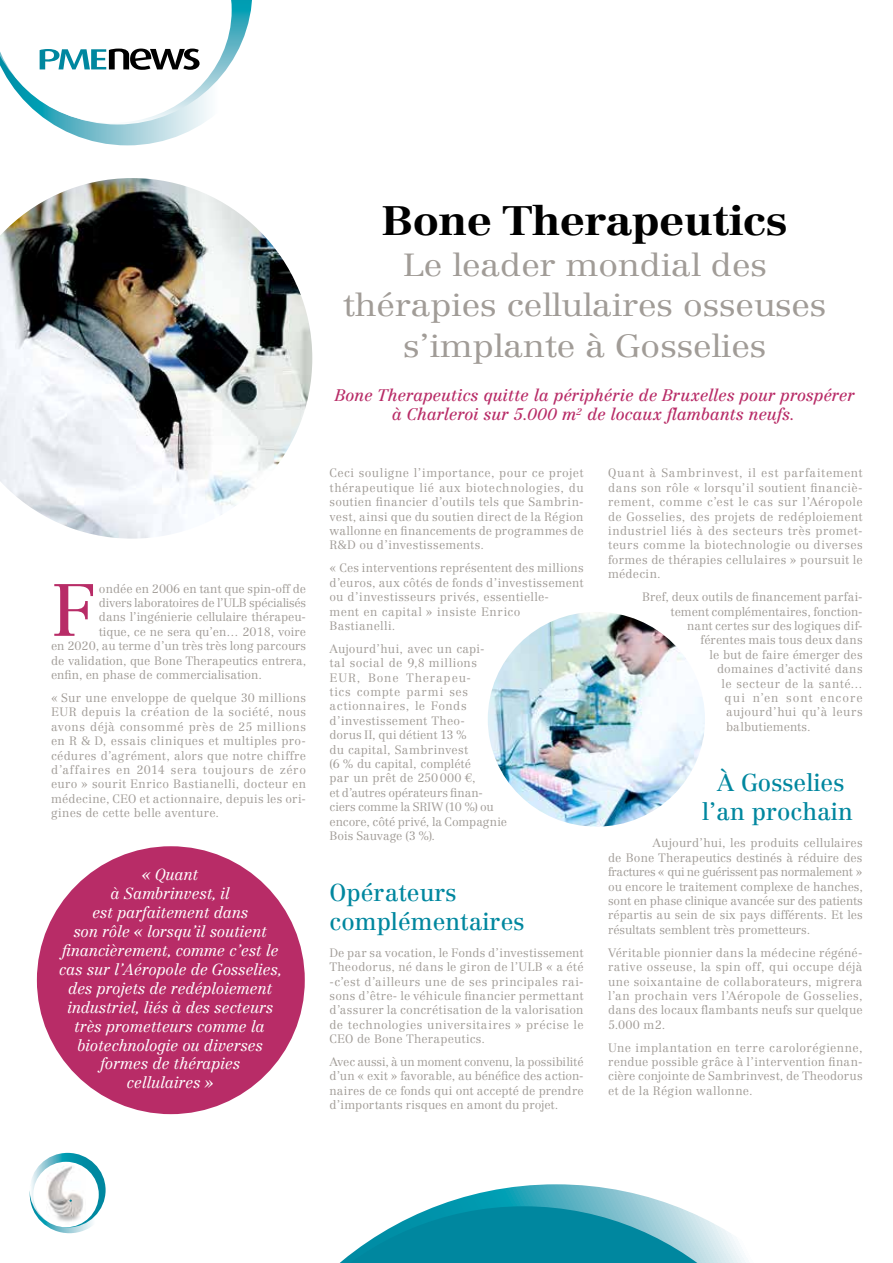
<style>
.page{position:relative;width:893px;height:1263px;background:#fff}
.page>*{position:absolute;margin:0;border:0;box-sizing:border-box;transform-origin:0 0}
.t1{font:72.6px "Centennial LT Std";color:#b82c67}
.t2{font:700 40.5px "Centennial LT Std";letter-spacing:-.015em;color:#000;scale:1.13 1}
.t3{font:300 31.5px/40.5px "Centennial LT Std";letter-spacing:-.015em;color:#a19c97;text-align:center;scale:1.16 1}
.t4{font:24px/28.8px "Centennial LT Std";color:#00879f}
.t5{font:italic 16.5px/19.8px "Centennial LT Std";letter-spacing:-.005em;color:#b82c67;text-align:center}
.t6{font:italic 300 15.75px/18.9px "Centennial LT Std";letter-spacing:-.015em;color:#fff;text-align:center}
.t7{font:300 12px/14.4px "Centennial LT Std";letter-spacing:.01em;color:#a19c97;text-align:justify}
.t8{font:300 12px "Centennial LT Std";letter-spacing:.04em;color:#a19c97}
.t9{font:300 12px "Centennial LT Std";letter-spacing:-.02em;color:#a19c97}
.t10{font:300 12px "Centennial LT Std";letter-spacing:.03em;color:#a19c97}
.t11{font:300 12px "Centennial LT Std";letter-spacing:.075em;color:#a19c97}
</style>
<div class="page">
<svg style="left:437px;top:1184px;width:238px;height:22px"></svg>
<svg style="left:339px;top:1206px;width:407px;height:57px"></svg>
<svg style="left:30px;top:1155px;width:79px;height:78px"></svg>
<svg style="left:30px;top:1153px;width:76px;height:74px"></svg>
<svg style="left:0;top:0;width:252px;height:145px"></svg>
<div style="left:37px;top:846px;width:268px;height:268px;background:#b82c67;border-radius:50%"></div>
<img style="left:0;top:178px;width:312px;height:361px">
<img style="left:488px;top:612px;width:217px;height:215px">
<h1 class="t1" style="left:51px;top:567px;width:47px">F</h1>
<p class="t7" style="left:99px;top:581px;width:209px">ondée en 2006 en tant que spin-off de</p>
<p class="t9" style="left:99px;top:596px;width:209px">divers laboratoires de l’ULB spécialisés</p>
<p class="t7" style="left:99px;top:610px;width:209px">dans l’ingénierie cellulaire thérapeu-</p>
<p class="t7" style="left:99px;top:624px;width:209px">tique, ce ne sera qu’en… 2018, voire</p>
<p class="t7" style="left:51px;top:639px;width:256px">en 2020, au terme d’un très très long parcours</p>
<p class="t7" style="left:51px;top:653px;width:257px">de validation, que Bone Therapeutics entrera,</p>
<p class="t7" style="left:51px;top:668px;width:213px">enfin, en phase de commercialisation.</p>
<p class="t7" style="left:51px;top:690px;width:257px">« Sur une enveloppe de quelque 30 millions EUR depuis la création de la société, nous avons déjà consommé près de 25 millions en R &amp; D, essais cliniques et multiples pro&shy;cédures d’agrément, alors que notre chiffre d’affaires en 2014 sera toujours de zéro euro » sourit Enrico Bastianelli, docteur en médecine, CEO et actionnaire, depuis les ori&shy;gines de cette belle aventure.</p>
<p class="t6" style="left:59px;top:865px;width:225px">« Quant<br>à Sambrinvest, il<br>est parfaitement dans<br>son rôle « lorsqu’il soutient financièrement, comme c’est le cas sur l’Aéropole de Gosselies, des projets de redéploiement industriel, liés à des secteurs très prometteurs comme la biotechnologie ou diverses formes de thérapies<br>cellulaires »</p>
<h2 class="t2" style="left:381px;top:197px;width:361px">Bone Therapeutics</h2>
<h3 class="t3" style="left:343px;top:245px;width:418px">Le leader mondial des thérapies cellulaires osseuses s’implante à Gosselies</h3>
<h3 class="t5" style="left:335px;top:385px;width:521px">Bone Therapeutics quitte la périphérie de Bruxelles pour prospérer à Charleroi sur 5.000 m<sup>2</sup> de locaux flambants neufs.</h3>
<p class="t7" style="left:330px;top:466px;width:255px">Ceci souligne l’importance, pour ce projet thérapeutique lié aux biotechnologies, du soutien financier d’outils tels que Sambrin&shy;vest, ainsi que du soutien direct de la Région wallonne en financements de programmes de R&amp;D ou d’investissements.</p>
<p class="t7" style="left:330px;top:561px;width:256px;text-align:left">« Ces interventions représentent des millions d’euros, aux côtés de fonds d’investissement ou d’investisseurs privés, essentielle-<br>ment en capital » insiste Enrico Bastianelli.</p>
<p class="t7" style="left:330px;top:641px;width:179px;text-align:left">Aujourd’hui, avec un capi-<br>tal social de 9,8 millions<br>EUR, Bone Therapeu-<br>tics compte parmi ses actionnaires, le Fonds d’investissement Theo-<br>dorus II, qui détient 13 %<br>du capital, Sambrinvest<br>(6 % du capital, complété<br>par un prêt de 250000 €,<br>et d’autres opérateurs finan&shy;ciers comme la SRIW (10 %) ou encore, côté privé, la Compagnie<br>Bois Sauvage (3 %).</p>
<h3 class="t4" style="left:330px;top:878px;width:197px">Opérateurs complémentaires</h3>
<p class="t7" style="left:330px;top:945px;width:256px">De par sa vocation, le Fonds d’investissement Theodorus, né dans le giron de l’ULB « a été -c’est d’ailleurs une de ses principales rai&shy;sons d’être- le véhicule financier permettant d’assurer la concrétisation de la valorisation de technologies universitaires » précise le CEO de Bone Therapeutics.</p>
<p class="t7" style="left:330px;top:1055px;width:256px">Avec aussi, à un moment convenu, la possibilité d’un « exit » favorable, au bénéfice des action&shy;naires de ce fonds qui ont accepté de prendre d’importants risques en amont du projet.</p>
<p class="t7" style="left:608px;top:466px;width:256px">Quant à Sambrinvest, il est parfaitement dans son rôle « lorsqu’il soutient financiè&shy;rement, comme c’est le cas sur l’Aéropole de Gosselies, des projets de redéploiement industriel liés à des secteurs très promet&shy;teurs comme la biotechnologie ou diverses formes de thérapies cellulaires » poursuit le médecin.</p>
<p class="t7" style="left:642px;top:590px;width:222px">Bref, deux outils de financement parfai-</p>
<p class="t7" style="left:671px;top:604px;width:194px">tement complémentaires, fonction-</p>
<p class="t7" style="left:687px;top:619px;width:177px">nant certes sur des logiques dif-</p>
<p class="t7" style="left:701px;top:633px;width:164px">férentes mais tous deux dans</p>
<p class="t7" style="left:710px;top:647px;width:154px">le but de faire émerger des</p>
<p class="t10" style="left:717px;top:662px;width:147px">domaines d’activité dans</p>
<p class="t8" style="left:722px;top:676px;width:142px">le secteur de la santé…</p>
<p class="t11" style="left:725px;top:691px;width:139px">qui n’en sont encore</p>
<p class="t8" style="left:726px;top:705px;width:138px">aujourd’hui qu’à leurs</p>
<p class="t7" style="left:726px;top:719px;width:86px">balbutiements.</p>
<h3 class="t4" style="left:702px;top:769px;width:152px;text-align:center">À Gosselies l’an prochain</h3>
<p class="t7" style="left:608px;top:836px;width:256px;text-indent:45px">Aujourd’hui, les produits cellulaires de Bone Therapeutics destinés à réduire des fractures « qui ne guérissent pas normalement » ou encore le traitement complexe de hanches, sont en phase clinique avancée sur des patients répartis au sein de six pays différents. Et les résultats semblent très prometteurs.</p>
<p class="t7" style="left:608px;top:945px;width:256px">Véritable pionnier dans la médecine régéné&shy;rative osseuse, la spin off, qui occupe déjà une soixantaine de collaborateurs, migrera l’an prochain vers l’Aéropole de Gosselies, dans des locaux flambants neufs sur quelque 5.000 m2.</p>
<p class="t7" style="left:608px;top:1040px;width:256px">Une implantation en terre carolorégienne, rendue possible grâce à l’intervention finan&shy;cière conjointe de Sambrinvest, de Theodorus et de la Région wallonne.</p>
</div>
